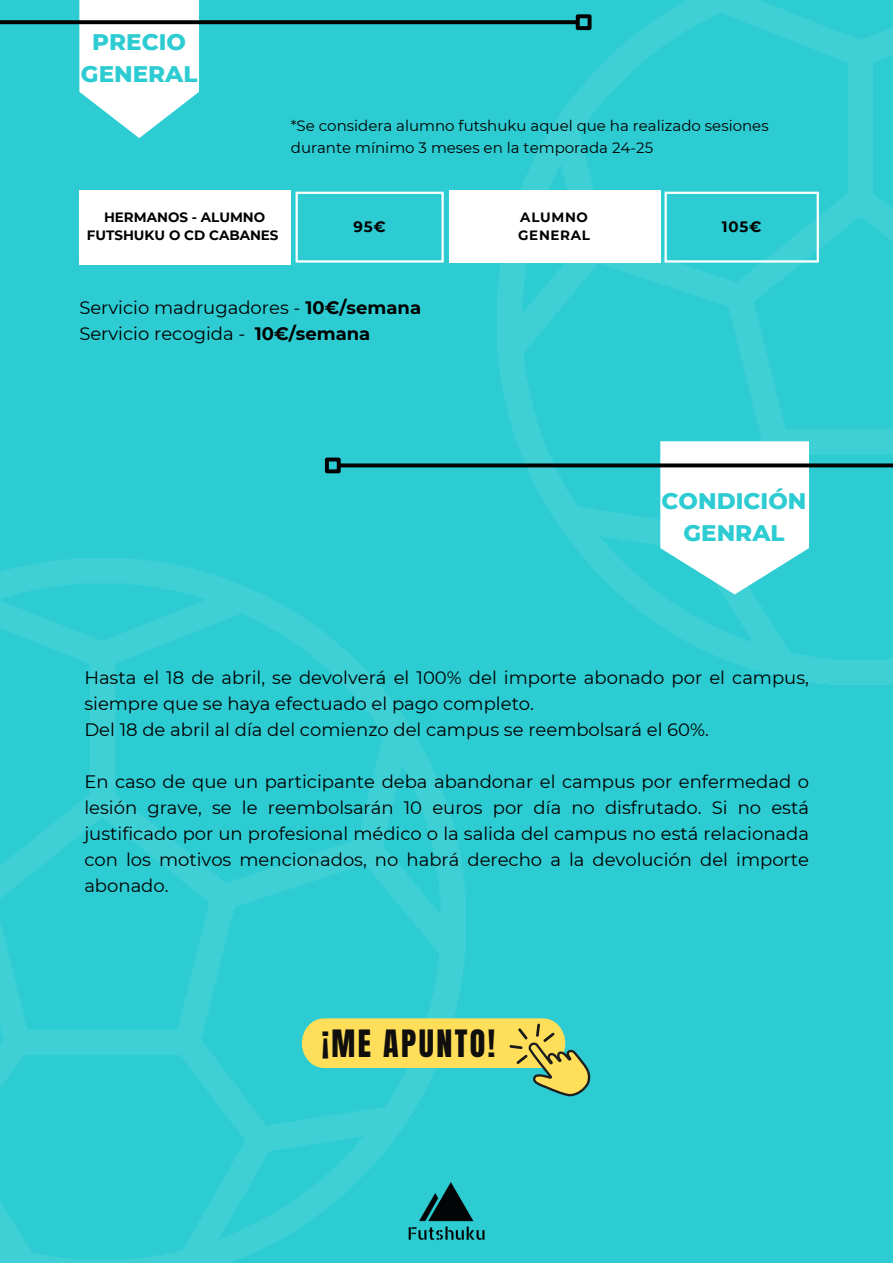
<style>
.page{position:relative;width:893px;height:1263px;background:#fff}
.page>*{position:absolute;margin:0;border:0;box-sizing:border-box;transform-origin:0 0}
.t1{font:32.02px "Anton";letter-spacing:.075em;color:#100f0d}
.t2{font:800 23.1px/32px "Montserrat";color:#2dccd3;text-align:center}
.t3{font:18.03px/25.9px "Montserrat";color:#000}
.t4{font:15.05px/21.3px "Montserrat";color:#000}
.t5{font:700 15.05px "Montserrat";color:#000}
.t6{font:700 13.47px/18px "Montserrat";color:#000;text-align:center}
.t7{font:700 13.47px "Montserrat";letter-spacing:.05em;color:#000}
.s1{font-weight:700}
</style>
<div class="page">
<div style="left:0;top:0;width:892px;height:1263px;background:#2dccd3"></div>
<img style="left:0;top:559px;width:465px;height:704px">
<div style="left:449px;top:190px;width:211px;height:73px;background:#fff"></div>
<img style="left:497px;top:0;width:395px;height:684px">
<img style="left:408px;top:1182px;width:77px;height:61px">
<svg style="left:79px;top:0;width:120px;height:138px"></svg>
<svg style="left:0;top:20px;width:575px;height:4px;background:#050c0d"></svg>
<div style="left:575px;top:14px;width:16px;height:16px;border:4px solid #000"></div>
<div style="left:79px;top:190px;width:212px;height:74px;background:#fff"></div>
<hr style="left:295px;top:194px;width:3px;height:66px;background:#fff">
<hr style="left:441px;top:194px;width:3px;height:66px;background:#fff">
<hr style="left:295px;top:192px;width:149px;height:2px;background:#fff">
<hr style="left:295px;top:260px;width:149px;height:2px;background:#fff">
<hr style="left:656px;top:194px;width:3px;height:66px;background:#fff">
<hr style="left:449px;top:192px;width:210px;height:2px;background:#fff">
<hr style="left:449px;top:260px;width:210px;height:2px;background:#fff">
<hr style="left:664px;top:194px;width:2px;height:66px;background:#fff">
<hr style="left:816px;top:194px;width:2px;height:66px;background:#fff">
<hr style="left:664px;top:192px;width:154px;height:2px;background:#fff">
<hr style="left:664px;top:260px;width:154px;height:2px;background:#fff">
<svg style="left:302px;top:1018px;width:289px;height:79px"></svg>
<svg style="left:660px;top:441px;width:149px;height:153px;background:#ddf6f7"></svg>
<svg style="left:341px;top:463px;width:551px;height:4px;background:#0c191a"></svg>
<div style="left:325px;top:457px;width:16px;height:16px;border:4px solid #000"></div>
<p class="t2" style="left:81px;top:26px;width:118px">PRECIO<br>GENERAL</p>
<p class="t4" style="left:291px;top:115px;width:479px">*Se considera alumno futshuku aquel que ha realizado sesiones durante mínimo 3 meses en la temporada 24-25</p>
<h2 class="t6" style="left:87px;top:208px;width:193px">HERMANOS - ALUMNO<br>FUTSHUKU O CD CABANES</h2>
<p class="t5" style="left:353px;top:217px;width:34px">95€</p>
<p class="t3" style="left:79px;top:294px;width:343px">Servicio madrugadores - <span class="s1">10€/semana</span></p>
<p class="t3" style="left:79px;top:320px;width:292px">Servicio recogida - <span class="s1">10€/semana</span></p>
<h2 class="t6" style="left:520px;top:208px;width:69px">ALUMNO</h2>
<p class="t7" style="left:518px;top:227px;width:73px">GENERAL</p>
<p class="t5" style="left:722px;top:217px;width:41px">105€</p>
<p class="t2" style="left:661px;top:484px;width:146px">CONDICIÓN<br>GENRAL</p>
<p class="t3" style="left:84px;top:665px;width:726px">Hasta el 18 de abril, se devolverá el 100% del importe abonado por el campus, siempre que se haya efectuado el pago completo.<br>Del 18 de abril al día del comienzo del campus se reembolsará el 60%.</p>
<h3 class="t3" style="left:84px;top:768px;width:726px;text-align:justify">En caso de que un participante deba abandonar el campus por enfermedad o lesión grave, se le reembolsarán 10 euros por día no disfrutado. Si no está justificado por un profesional médico o la salida del campus no está relacionada con los motivos mencionados, no habrá derecho a la devolución del importe abonado.</h3>
<p class="t1" style="left:322px;top:1020px;width:175px">¡ME APUNTO!</p>
</div>
